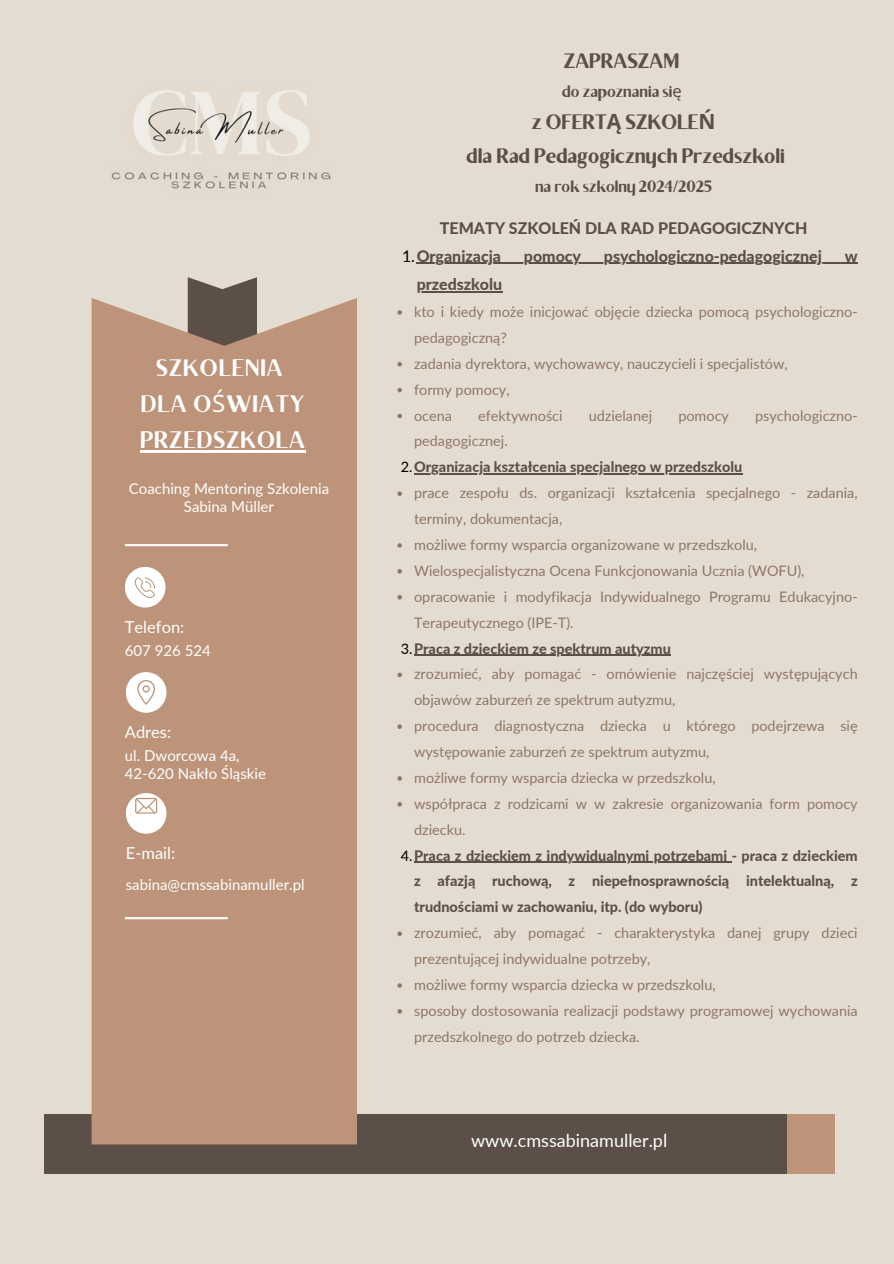
<style>
.page{position:relative;width:894px;height:1264px;background:#fff}
.page>*{position:absolute;margin:0;border:0;box-sizing:border-box;transform-origin:0 0}
.t1{font:24px/36px "Brixton Sans TC";letter-spacing:.045em;color:#fff;text-align:center}
.t2{font:700 21px/33.8px "Brixton Sans TC";color:#5b4f47;text-align:center}
.t3{font:18px "Lato";color:#fff}
.t4{font:16.5px "Brixton Sans TC";color:#5b4f47}
.t5{font:16.5px "Lato";color:#fff}
.t6{font:800 15.9px "Lato";color:#5b4f47}
.t7{font:15px "Lato";color:#fff}
.t8{font:14.4px/25.8px "Lato";color:#8e7765}
.t9{font:800 14.4px/25.8px "Lato";color:#5b4f47;text-align:justify}
.s1{font-family:"Noto Sans"}
.s2{font-weight:400;color:#000}
</style>
<div class="page">
<div style="left:0;top:0;width:893px;height:1263px;background:#e4dcd1"></div>
<svg style="left:188px;top:277px;width:69px;height:21px"></svg>
<div style="left:146px;top:1114px;width:688px;height:60px;background:#bd9479"></div>
<div style="left:44px;top:1114px;width:743px;height:60px;background:#5b4f47"></div>
<div style="left:91px;top:298px;width:266px;height:846px;background:#bd9479"></div>
<hr style="left:125px;top:544px;width:103px;height:2px;background:#f8f7f4">
<hr style="left:125px;top:917px;width:103px;height:2px;background:#f8f7f4">
<div style="left:125px;top:567px;width:40px;height:40px;background:#fff;border-radius:50%"></div>
<svg style="left:135px;top:577px;width:21px;height:21px"></svg>
<div style="left:126px;top:672px;width:40px;height:40px;background:#fff;border-radius:50%"></div>
<svg style="left:137px;top:680px;width:18px;height:24px"></svg>
<div style="left:126px;top:793px;width:40px;height:40px;background:#fff;border-radius:50%"></div>
<svg style="left:135px;top:797px;width:22px;height:16px"></svg>
<img style="left:111px;top:90px;width:220px;height:99px">
<hr style="left:416px;top:263px;width:441px;height:1px;background:#5b4f47">
<hr style="left:416px;top:291px;width:86px;height:1px;background:#5b4f47">
<svg style="left:397px;top:310px;width:5px;height:5px"></svg>
<svg style="left:397px;top:362px;width:5px;height:4px"></svg>
<svg style="left:397px;top:388px;width:5px;height:4px"></svg>
<svg style="left:397px;top:414px;width:5px;height:4px"></svg>
<hr style="left:414px;top:473px;width:328px;height:1px;background:#5b4f47">
<svg style="left:397px;top:491px;width:5px;height:5px"></svg>
<svg style="left:397px;top:543px;width:5px;height:4px"></svg>
<svg style="left:397px;top:569px;width:5px;height:4px"></svg>
<svg style="left:397px;top:595px;width:5px;height:4px"></svg>
<hr style="left:414px;top:654px;width:256px;height:1px;background:#5b4f47">
<svg style="left:397px;top:672px;width:5px;height:5px"></svg>
<svg style="left:397px;top:724px;width:5px;height:5px"></svg>
<svg style="left:397px;top:776px;width:5px;height:4px"></svg>
<svg style="left:397px;top:802px;width:5px;height:4px"></svg>
<hr style="left:414px;top:861px;width:317px;height:1px;background:#5b4f47">
<svg style="left:397px;top:931px;width:5px;height:5px"></svg>
<svg style="left:397px;top:983px;width:5px;height:4px"></svg>
<svg style="left:397px;top:1009px;width:5px;height:4px"></svg>
<hr style="left:140px;top:450px;width:166px;height:2px;background:#fff">
<h3 class="t1" style="left:140px;top:352px;width:166px">SZKOLENIA<br>DLA O<span class="s1">Ś</span>WIATY<br>PRZEDSZKOLA</h3>
<h4 class="t7" style="left:129px;top:479px;width:202px">Coaching Mentoring Szkolenia</h4>
<p class="t7" style="left:184px;top:497px;width:91px">Sabina Müller</p>
<p class="t5" style="left:125px;top:616px;width:61px">Telefon:</p>
<p class="t7" style="left:125px;top:641px;width:87px">607 926 524</p>
<p class="t5" style="left:125px;top:722px;width:48px">Adres:</p>
<p class="t7" style="left:125px;top:746px;width:116px">ul. Dworcowa 4a,</p>
<p class="t7" style="left:125px;top:764px;width:143px">42-620 Nakło Śląskie</p>
<p class="t5" style="left:126px;top:842px;width:51px">E-mail:</p>
<p class="t7" style="left:126px;top:874px;width:180px">sabina@cmssabinamuller.pl</p>
<h2 class="t2" style="left:563px;top:46px;width:117px">ZAPRASZAM</h2>
<h2 class="t4" style="left:562px;top:86px;width:121px">do zapoznania si<span class="s1">ę</span></h2>
<h2 class="t2" style="left:466px;top:107px;width:320px">z OFERT<span class="s1">Ą</span> SZKOLE<span class="s1">Ń<br></span>dla Rad Pedagogicznych Przedszkoli</h2>
<h2 class="t4" style="left:535px;top:180px;width:179px">na rok szkolny 2024/2025</h2>
<p class="t6" style="left:440px;top:218px;width:369px">TEMATY SZKOLEŃ DLA RAD PEDAGOGICZNYCH</p>
<p class="t6" style="left:402px;top:246px;width:100px"><span class="s2">1.</span>Organizacja</p>
<p class="t6" style="left:523px;top:246px;width:59px">pomocy</p>
<p class="t6" style="left:603px;top:246px;width:219px">psychologiczno-pedagogicznej</p>
<p class="t6" style="left:844px;top:246px;width:14px">w</p>
<p class="t6" style="left:416px;top:274px;width:87px">przedszkolu</p>
<p class="t8" style="left:414px;top:298px;width:445px">kto i kiedy może inicjować objęcie dziecka pomocą psychologiczno&shy;pedagogiczną?</p>
<p class="t8" style="left:414px;top:350px;width:375px">zadania dyrektora, wychowawcy, nauczycieli i specjalistów,</p>
<p class="t8" style="left:414px;top:376px;width:97px">formy pomocy,</p>
<p class="t8" style="left:414px;top:402px;width:39px">ocena</p>
<p class="t8" style="left:478px;top:402px;width:86px">efektywności</p>
<p class="t8" style="left:588px;top:402px;width:65px">udzielanej</p>
<p class="t8" style="left:678px;top:402px;width:52px">pomocy</p>
<p class="t8" style="left:755px;top:402px;width:104px">psychologiczno-</p>
<p class="t8" style="left:414px;top:428px;width:95px">pedagogicznej.</p>
<p class="t9" style="left:401px;top:454px;width:343px"><span class="s2">2.</span>Organizacja kształcenia specjalnego w przedszkolu</p>
<p class="t8" style="left:414px;top:479px;width:445px">prace zespołu ds. organizacji kształcenia specjalnego - zadania, terminy, dokumentacja,</p>
<p class="t8" style="left:414px;top:531px;width:344px">możliwe formy wsparcia organizowane w przedszkolu,</p>
<h1 class="t8" style="left:414px;top:557px;width:392px">Wielospecjalistyczna Ocena Funkcjonowania Ucznia (WOFU),</h1>
<p class="t8" style="left:414px;top:583px;width:445px">opracowanie i modyfikacja Indywidualnego Programu Edukacyjno-<br>Terapeutycznego (IPE-T).</p>
<p class="t9" style="left:401px;top:635px;width:271px"><span class="s2">3.</span>Praca z dzieckiem ze spektrum autyzmu</p>
<p class="t8" style="left:414px;top:661px;width:445px">zrozumieć, aby pomagać - omówienie najczęściej występujących objawów zaburzeń ze spektrum autyzmu,</p>
<h3 class="t8" style="left:414px;top:712px;width:445px">procedura diagnostyczna dziecka u którego podejrzewa się występowanie zaburzeń ze spektrum autyzmu,</h3>
<p class="t8" style="left:414px;top:764px;width:303px">możliwe formy wsparcia dziecka w przedszkolu,</p>
<p class="t8" style="left:414px;top:790px;width:445px">współpraca z rodzicami w w zakresie organizowania form pomocy dziecku.</p>
<h3 class="t9" style="left:414px;top:842px;width:445px;text-indent:-13px"><span class="s2">4.</span>Praca z dzieckiem z indywidualnymi potrzebami - praca z dzieckiem z afazją ruchową, z niepełnosprawnością intelektualną, z trudnościami w zachowaniu, itp. (do wyboru)</h3>
<p class="t8" style="left:414px;top:919px;width:445px">zrozumieć, aby pomagać - charakterystyka danej grupy dzieci prezentującej indywidualne potrzeby,</p>
<p class="t8" style="left:414px;top:971px;width:303px">możliwe formy wsparcia dziecka w przedszkolu,</p>
<p class="t8" style="left:414px;top:997px;width:445px">sposoby dostosowania realizacji podstawy programowej wychowania przedszkolnego do potrzeb dziecka.</p>
<p class="t3" style="left:471px;top:1129px;width:197px">www.cmssabinamuller.pl</p>
</div>
